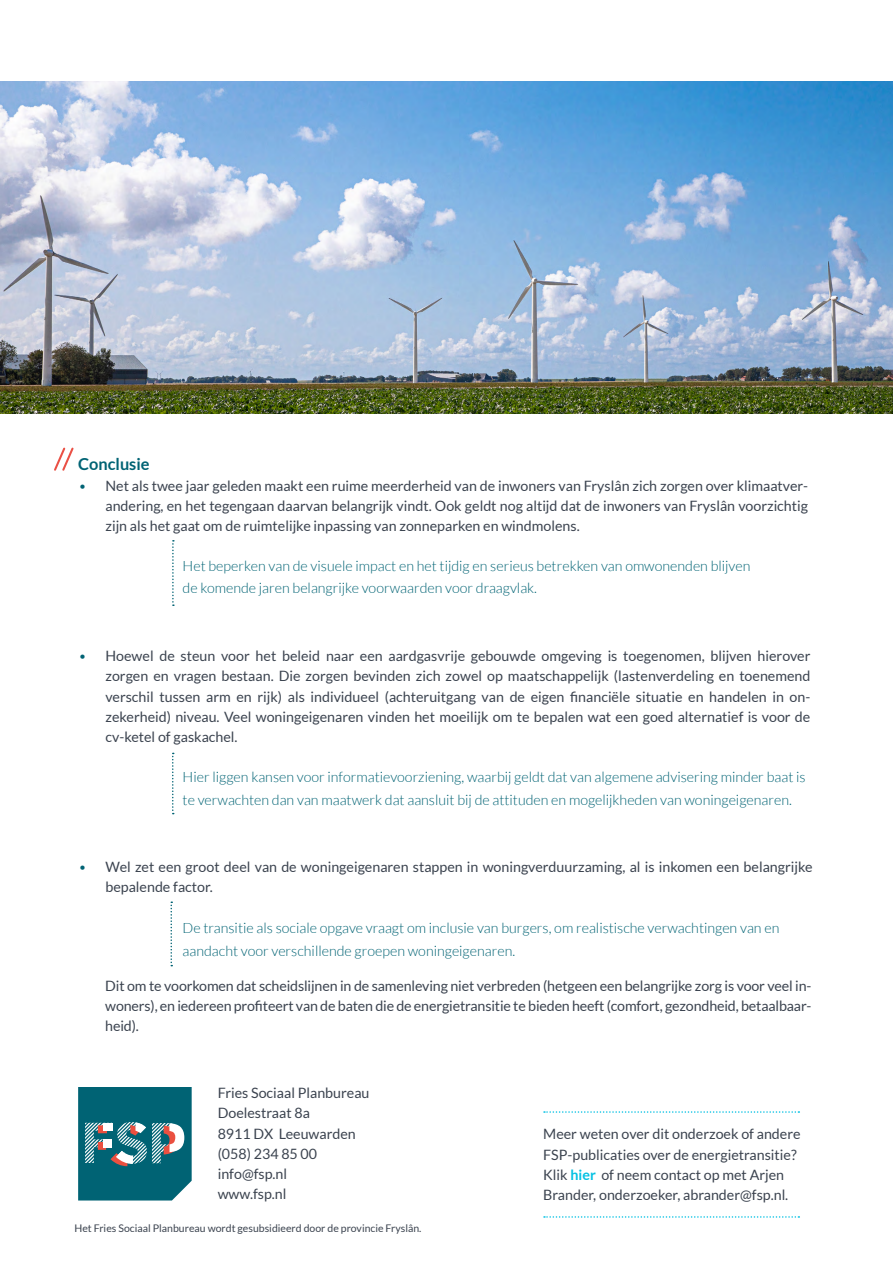
<style>
.page{position:relative;width:893px;height:1263px;background:#fff}
.page>*{position:absolute;margin:0;border:0;box-sizing:border-box;transform-origin:0 0}
.t1{font:700 16.5px "Lato";color:#006374}
.t2{font:14.25px/20.2px "Lato";color:#3b434f;text-align:justify}
.t3{font:300 14.25px/22.5px "Lato";color:#006374}
.t4{font:10.5px "Lato";color:#3b434f}
.s1{font-weight:300;color:#006374}
.s2{font-weight:700;color:#05c1e3}
</style>
<div class="page">
<svg style="left:172px;top:540px;width:2px;height:66px"></svg>
<svg style="left:170px;top:901px;width:2px;height:65px"></svg>
<svg style="left:172px;top:753px;width:2px;height:61px"></svg>
<svg style="left:78px;top:1087px;width:114px;height:113px;background:#257482"></svg>
<svg style="left:54px;top:447px;width:20px;height:24px"></svg>
<svg style="left:544px;top:1111px;width:255px;height:2px"></svg>
<svg style="left:544px;top:1216px;width:255px;height:2px"></svg>
<img style="left:0;top:82px;width:893px;height:331px">
<p class="t1" style="left:78px;top:454px;width:73px">Conclusie</p>
<p class="t2" style="left:105px;top:476px;width:704px;text-indent:-27px"><span class="s1">•</span> Net als twee jaar geleden maakt een ruime meerderheid van de inwoners van Fryslân zich zorgen over klimaatver&shy;andering, en het tegengaan daarvan belangrijk vindt. Ook geldt nog altijd dat de inwoners van Fryslân voorzichtig zijn als het gaat om de ruimtelijke inpassing van zonneparken en windmolens.</p>
<p class="t3" style="left:183px;top:554px;width:569px">Het beperken van de visuele impact en het tijdig en serieus betrekken van omwonenden blijven de komende jaren belangrijke voorwaarden voor draagvlak.</p>
<p class="t2" style="left:105px;top:646px;width:706px;text-indent:-27px"><span class="s1">•</span> Hoewel de steun voor het beleid naar een aardgasvrije gebouwde omgeving is toegenomen, blijven hierover zorgen en vragen bestaan. Die zorgen bevinden zich zowel op maatschappelijk (lastenverdeling en toenemend verschil tussen arm en rijk) als individueel (achteruitgang van de eigen financiële situatie en handelen in on&shy;zekerheid) niveau. Veel woningeigenaren vinden het moeilijk om te bepalen wat een goed alternatief is voor de cv-ketel of gaskachel.</p>
<p class="t3" style="left:183px;top:766px;width:625px">Hier liggen kansen voor informatievoorziening, waarbij geldt dat van algemene advisering minder baat is te verwachten dan van maatwerk dat aansluit bij de attituden en mogelijkheden van woningeigenaren.</p>
<p class="t2" style="left:105px;top:856px;width:709px;text-indent:-27px"><span class="s1">•</span> Wel zet een groot deel van de woningeigenaren stappen in woningverduurzaming, al is inkomen een belangrijke bepalende factor.</p>
<p class="t3" style="left:183px;top:917px;width:598px">De transitie als sociale opgave vraagt om inclusie van burgers, om realistische verwachtingen van en aandacht voor verschillende groepen woningeigenaren.</p>
<p class="t2" style="left:105px;top:975px;width:708px">Dit om te voorkomen dat scheidslijnen in de samenleving niet verbreden (hetgeen een belangrijke zorg is voor veel in&shy;woners), en iedereen profiteert van de baten die de energietransitie te bieden heeft (comfort, gezondheid, betaalbaar&shy;heid).</p>
<p class="t2" style="left:218px;top:1083px;width:153px;text-align:left">Fries Sociaal Planbureau<br>Doelestraat 8a<br>8911 DX Leeuwarden (058) 234 85 00 info@fsp.nl<br>www.fsp.nl</p>
<p class="t4" style="left:74px;top:1223px;width:349px">Het Fries Sociaal Planbureau wordt gesubsidieerd door de provincie Fryslân.</p>
<p class="t2" style="left:543px;top:1124px;width:259px;text-align:left">Meer weten over dit onderzoek of andere FSP-publicaties over de energietransitie?<br>Klik <span class="s2">hier</span> of neem contact op met Arjen Brander, onderzoeker, abrander@fsp.nl.</p>
</div>
